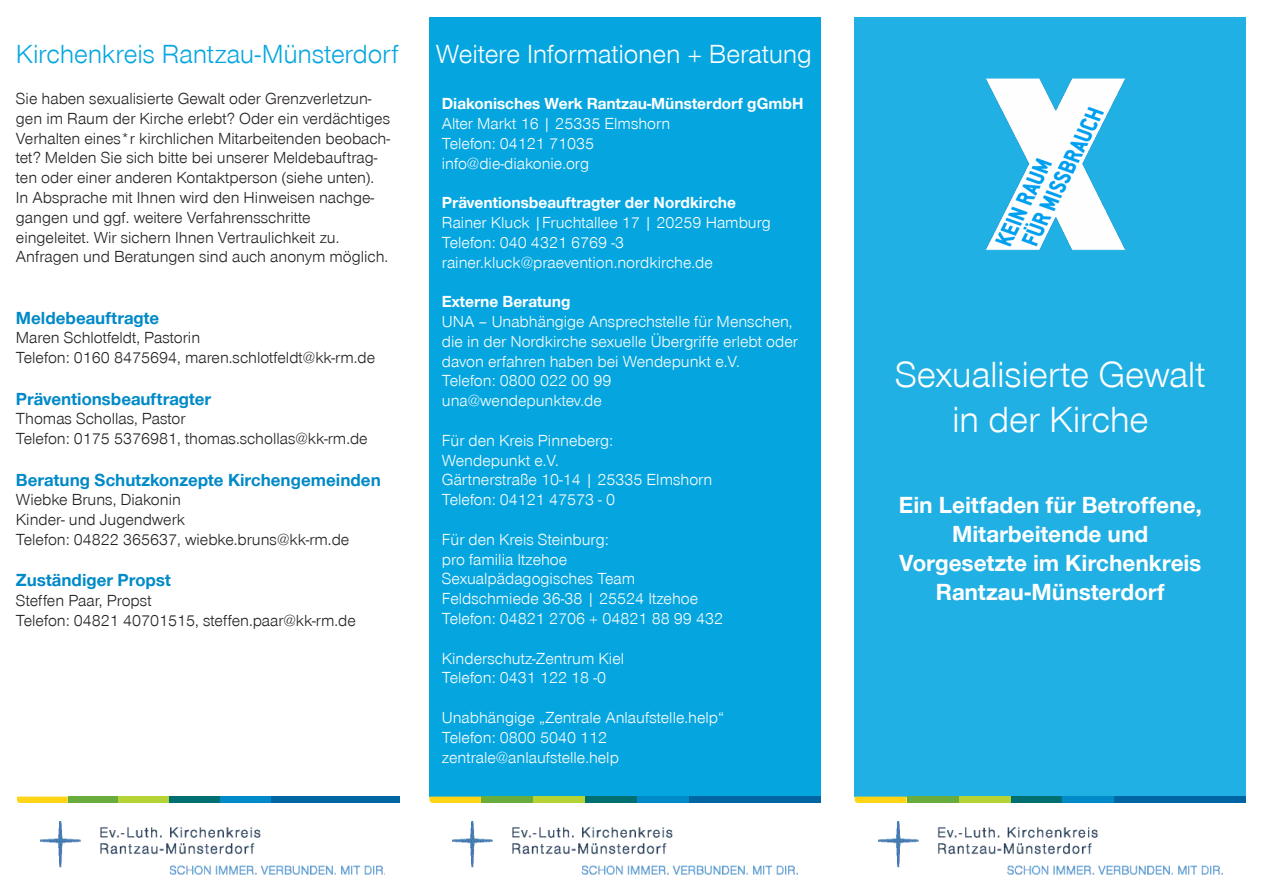
<style>
.page{position:relative;width:1263px;height:893px;background:#fff}
.page>*{position:absolute;margin:0;border:0;box-sizing:border-box;transform-origin:0 0}
.Titel{font:37.5px "Nordelbica";letter-spacing:-.01em;color:#fff}
.Überschrift_über_Texten{font:27px "Nordelbica";letter-spacing:-.005em;color:#05a6e0}
.Überschrift_über_Texten-2{font:27px "Nordelbica";letter-spacing:-.005em;color:#fff}
.Untertitel{font:700 24px/28.8px "Nordelbica";color:#fff;text-align:center}
.Text{font:700 18px "Nordelbica";color:#008ac7}
.Text-2{font:16.5px/19.8px "Nordelbica";color:#231f20}
.Text-3{font:16.5px/19.8px "Nordelbica";color:#fff}
.Text-4{font:700 16.5px "Nordelbica";color:#fff}
</style>
<div class="page">
<img style="left:878px;top:821px;width:344px;height:54px">
<img style="left:453px;top:821px;width:344px;height:54px">
<div style="left:855px;top:17px;width:391px;height:780px;background:#21b0e3"></div>
<div style="left:429px;top:17px;width:392px;height:780px;background:#05a6e0"></div>
<img style="left:985px;top:78px;width:141px;height:173px">
<svg style="left:855px;top:797px;width:52px;height:6px"></svg>
<div style="left:907px;top:797px;width:51px;height:6px;background:#67ac3d"></div>
<div style="left:958px;top:797px;width:52px;height:6px;background:#b5d334"></div>
<div style="left:1010px;top:797px;width:52px;height:6px;background:#006f72"></div>
<div style="left:1062px;top:797px;width:52px;height:6px;background:#008ac7"></div>
<div style="left:1114px;top:797px;width:132px;height:6px;background:#0066a3"></div>
<svg style="left:429px;top:797px;width:52px;height:6px"></svg>
<div style="left:481px;top:797px;width:52px;height:6px;background:#67ac3d"></div>
<div style="left:533px;top:797px;width:52px;height:6px;background:#b5d334"></div>
<div style="left:585px;top:797px;width:52px;height:6px;background:#006f72"></div>
<div style="left:637px;top:797px;width:52px;height:6px;background:#008ac7"></div>
<div style="left:689px;top:797px;width:132px;height:6px;background:#0066a3"></div>
<img style="left:40px;top:821px;width:345px;height:54px">
<svg style="left:17px;top:797px;width:51px;height:6px"></svg>
<div style="left:68px;top:797px;width:51px;height:6px;background:#67ac3d"></div>
<div style="left:119px;top:797px;width:50px;height:6px;background:#b5d334"></div>
<div style="left:169px;top:797px;width:51px;height:6px;background:#006f72"></div>
<div style="left:220px;top:797px;width:51px;height:6px;background:#008ac7"></div>
<div style="left:271px;top:797px;width:129px;height:6px;background:#0066a3"></div>
<p class="Überschrift_über_Texten" style="left:16px;top:39px;width:384px">Kirchenkreis Rantzau-Münsterdorf</p>
<p class="Überschrift_über_Texten-2" style="left:436px;top:39px;width:377px">Weitere Informationen + Beratung</p>
<p class="Text-2" style="left:16px;top:89px;width:376px">Sie haben sexualisierte Gewalt oder Grenzverletzun&shy;gen im Raum der Kirche erlebt? Oder ein verdächtiges Verhalten eines*r kirchlichen Mitarbeitenden beobach&shy;tet? Melden Sie sich bitte bei unserer Meldebauftrag&shy;ten oder einer anderen Kontaktperson (siehe unten).<br>In Absprache mit Ihnen wird den Hinweisen nachge&shy;gangen und ggf. weitere Verfahrensschritte</p>
<p class="Text-2" style="left:16px;top:227px;width:325px">eingeleitet. Wir sichern Ihnen Vertraulichkeit zu.</p>
<p class="Text-2" style="left:16px;top:247px;width:374px">Anfragen und Beratungen sind auch anonym möglich.</p>
<p class="Text-4" style="left:442px;top:94px;width:363px">Diakonisches Werk Rantzau-Münsterdorf gGmbH</p>
<p class="Text-3" style="left:442px;top:114px;width:230px">Alter Markt 16 | 25335 Elmshorn</p>
<p class="Text-3" style="left:442px;top:134px;width:154px">Telefon: 04121 71035</p>
<p class="Text-3" style="left:442px;top:153px;width:149px">info@die-diakonie.org</p>
<p class="Text-4" style="left:442px;top:193px;width:296px">Präventionsbeauftragter der Nordkirche</p>
<p class="Text-3" style="left:442px;top:213px;width:330px">Rainer Kluck |Fruchtallee 17 | 20259 Hamburg</p>
<p class="Text-3" style="left:442px;top:233px;width:184px">Telefon: 040 4321 6769 -3</p>
<p class="Text-3" style="left:442px;top:252px;width:272px">rainer.kluck@praevention.nordkirche.de</p>
<p class="Text-4" style="left:442px;top:292px;width:130px">Externe Beratung</p>
<p class="Text-3" style="left:442px;top:312px;width:358px">UNA – Unabhängige Ansprechstelle für Menschen, die in der Nordkirche sexuelle Übergriffe erlebt oder davon erfahren haben bei Wendepunkt e.V.</p>
<p class="Text-3" style="left:442px;top:371px;width:171px">Telefon: 0800 022 00 99</p>
<p class="Text-3" style="left:442px;top:391px;width:161px">una@wendepunktev.de</p>
<p class="Text-3" style="left:442px;top:431px;width:173px">Für den Kreis Pinneberg:</p>
<p class="Text-3" style="left:442px;top:450px;width:119px">Wendepunkt e.V.</p>
<p class="Text-3" style="left:442px;top:470px;width:272px">Gärtnerstraße 10-14 | 25335 Elmshorn</p>
<p class="Text-3" style="left:442px;top:490px;width:175px">Telefon: 04121 47573 - 0</p>
<p class="Text-3" style="left:442px;top:530px;width:168px">Für den Kreis Steinburg:</p>
<p class="Text-3" style="left:442px;top:549px;width:127px">pro familia Itzehoe</p>
<p class="Text-3" style="left:442px;top:569px;width:195px">Sexualpädagogisches Team</p>
<p class="Text-3" style="left:442px;top:589px;width:258px">Feldschmiede 36-38 | 25524 Itzehoe</p>
<p class="Text-3" style="left:442px;top:609px;width:283px">Telefon: 04821 2706 + 04821 88 99 432</p>
<p class="Text-3" style="left:442px;top:648px;width:184px">Kinderschutz-Zentrum Kiel</p>
<p class="Text-3" style="left:442px;top:668px;width:166px">Telefon: 0431 122 18 -0</p>
<p class="Text-3" style="left:442px;top:708px;width:284px">Unabhängige „Zentrale Anlaufstelle.help“<br>Telefon: 0800 5040 112</p>
<p class="Text-3" style="left:442px;top:747px;width:179px">zentrale@anlaufstelle.help</p>
<p class="Text" style="left:16px;top:307px;width:145px">Meldebeauftragte</p>
<p class="Text-2" style="left:16px;top:328px;width:186px">Maren Schlotfeldt, Pastorin</p>
<p class="Text-2" style="left:16px;top:348px;width:361px">Telefon: 0160 8475694, maren.schlotfeldt@kk-rm.de</p>
<p class="Text" style="left:16px;top:388px;width:197px">Präventionsbeauftragter</p>
<p class="Text-2" style="left:16px;top:409px;width:171px">Thomas Schollas, Pastor</p>
<p class="Text-2" style="left:16px;top:429px;width:353px">Telefon: 0175 5376981, thomas.schollas@kk-rm.de</p>
<p class="Text" style="left:16px;top:469px;width:366px">Beratung Schutzkonzepte Kirchengemeinden</p>
<p class="Text-2" style="left:16px;top:490px;width:166px">Wiebke Bruns, Diakonin</p>
<p class="Text-2" style="left:16px;top:510px;width:171px">Kinder- und Jugendwerk</p>
<p class="Text-2" style="left:16px;top:530px;width:335px">Telefon: 04822 365637, wiebke.bruns@kk-rm.de</p>
<p class="Text" style="left:16px;top:570px;width:156px">Zuständiger Propst</p>
<p class="Text-2" style="left:16px;top:591px;width:137px">Steffen Paar, Propst</p>
<p class="Text-2" style="left:16px;top:611px;width:341px">Telefon: 04821 40701515, steffen.paar@kk-rm.de</p>
<p class="Titel" style="left:895px;top:353px;width:312px">Sexualisierte Gewalt</p>
<p class="Titel" style="left:952px;top:398px;width:198px">in der Kirche</p>
<p class="Untertitel" style="left:899px;top:491px;width:305px">Ein Leitfaden für Betroffene,<br>Mitarbeitende und<br>Vorgesetzte im Kirchenkreis<br>Rantzau-Münsterdorf</p>
</div>
